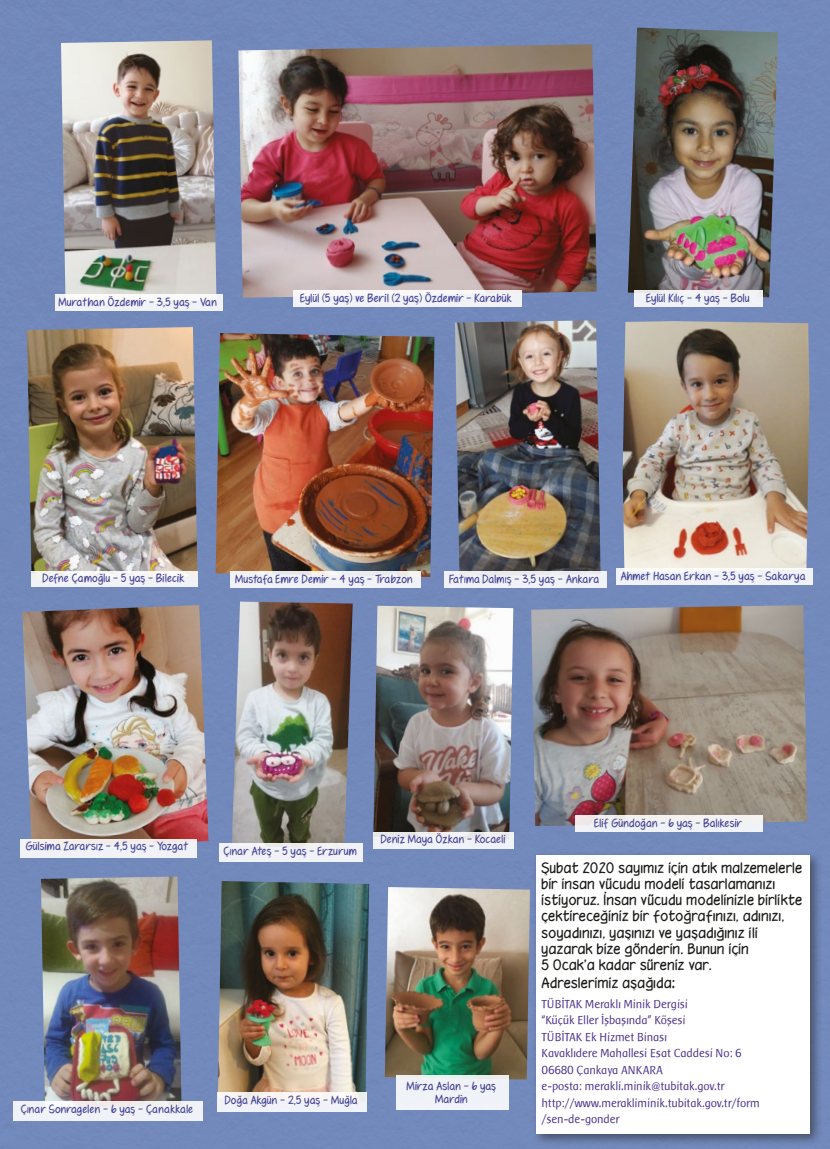
<style>
.page{position:relative;width:830px;height:1149px;background:#fff}
.page>*{position:absolute;margin:0;border:0;box-sizing:border-box;transform-origin:0 0}
.t1{font:13.5px/16.2px "Hooteroll";color:#1d1d1b}
.t2{font:12px/16.5px "Baar Sophia";color:#4f398e}
.t3{font:11.25px/13.5px "Fennario";letter-spacing:-.02em;color:#444294;text-align:center}
</style>
<div class="page">
<div style="left:0;top:0;width:829px;height:1148px;background:#1d1d1b;opacity:.5"></div>
<div style="left:217px;top:1092px;width:150px;height:19px;background:linear-gradient(to right,#f3f2f4,#f5f5f7)"></div>
<div style="left:395px;top:1074px;width:113px;height:35px;background:#f0f2f8"></div>
<div style="left:219px;top:842px;width:144px;height:19px;background:#f0f2f8"></div>
<img style="left:627px;top:28px;width:150px;height:269px">
<div style="left:634px;top:290px;width:128px;height:17px;background:#f0f2f7"></div>
<div style="left:229px;top:571px;width:191px;height:16px;background:linear-gradient(to right,#f0f2f6,#eff1f5)"></div>
<div style="left:373px;top:831px;width:141px;height:17px;background:linear-gradient(to right,#eeeff3,#f0f1f3)"></div>
<div style="left:575px;top:815px;width:187px;height:16px;background:#f0f2f2"></div>
<p class="t3" style="left:59px;top:295px;width:160px">Murathan Özdemir - 3,5 yaş - Van</p>
<p class="t3" style="left:300px;top:291px;width:213px">Eylül (5 yaş) ve Beril (2 yaş) Özdemir - Karabük</p>
<p class="t3" style="left:646px;top:291px;width:105px">Eylül Kılıç - 4 yaş - Bolu</p>
<p class="t3" style="left:43px;top:571px;width:143px">Defne Çamoğlu - 5 yaş - Bilecik</p>
<p class="t3" style="left:235px;top:572px;width:179px">Mustafa Emre Demir - 4 yaş - Trabzon</p>
<p class="t3" style="left:449px;top:572px;width:151px">Fatıma Dalmış - 3,5 yaş - Ankara</p>
<p class="t3" style="left:620px;top:569px;width:186px">Ahmet Hasan Erkan - 3,5 yaş - Sakarya</p>
<p class="t3" style="left:26px;top:839px;width:164px">Gülsima Zararsız - 4,5 yaş - Yozgat</p>
<p class="t3" style="left:224px;top:843px;width:135px">Çınar Ateş - 5 yaş - Erzurum</p>
<p class="t3" style="left:381px;top:832px;width:126px">Deniz Maya Özkan - Kocaeli</p>
<p class="t3" style="left:21px;top:1101px;width:174px">Çınar Sonragelen - 6 yaş - Çanakkale</p>
<p class="t3" style="left:225px;top:1092px;width:134px">Doğa Akgün - 2,5 yaş - Muğla</p>
<p class="t3" style="left:407px;top:1078px;width:91px">Mirza Aslan - 6 yaş<br>Mardin</p>
<p class="t3" style="left:594px;top:815px;width:150px">Elif Gündoğan - 6 yaş - Balıkesir</p>
<p class="t1" style="left:541px;top:859px;width:262px">Şubat 2020 sayımız için atık malzemelerle bir insan vücudu modeli tasarlamanızı istiyoruz. İnsan vücudu modelinizle birlikte çektireceğiniz bir fotoğrafınızı, adınızı, soyadınızı, yaşınızı ve yaşadığınız ili yazarak bize gönderin. Bunun için<br>5 Ocak’a kadar süreniz var.</p>
<p class="t1" style="left:541px;top:974px;width:135px">Adreslerimiz aşağıda:</p>
<p class="t2" style="left:541px;top:995px;width:220px">TÜBİTAK Meraklı Minik Dergisi<br>“Küçük Eller İşbaşında” Köşesi<br>TÜBİTAK Ek Hizmet Binası<br>Kavaklıdere Mahallesi Esat Caddesi No: 6<br>06680 Çankaya ANKARA<br>e-posta: merakli.minik@tubitak.gov.tr http://www.merakliminik.tubitak.gov.tr/form /sen-de-gonder</p>
</div>
